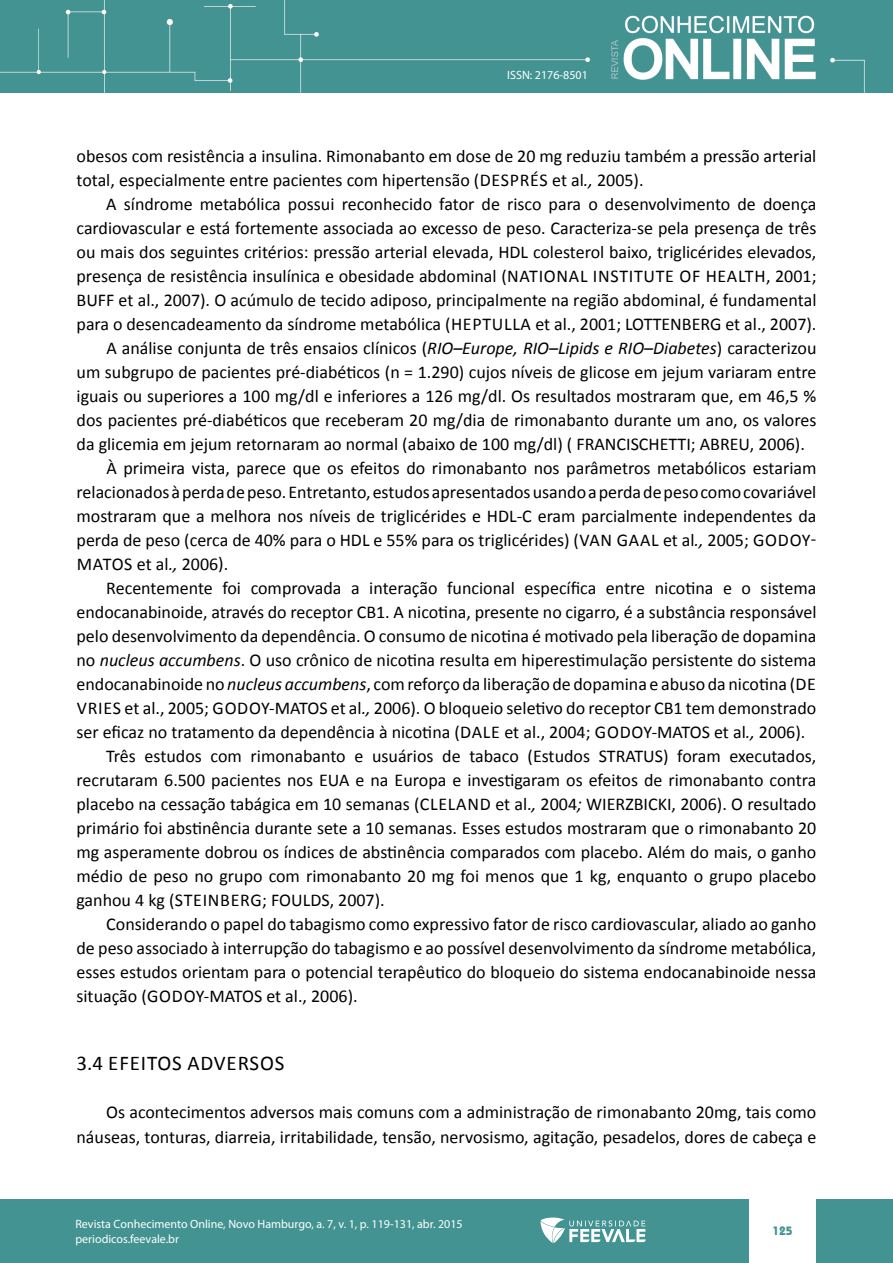
<style>
.page{position:relative;width:893px;height:1263px;background:#fff}
.page>*{position:absolute;margin:0;border:0;box-sizing:border-box;transform-origin:0 0}
.t1{font:21px "Calibri";letter-spacing:.04em;color:#000}
.t2{font:18px/24px "Calibri";color:#000}
.t3{font:18px "Calibri";letter-spacing:.02em;color:#000}
.t4{font:12px/15px "Myriad Pro";color:#fff}
.t5{font:700 12px "Bauhaus IT Cby BT";color:#429391}
.s1{font-style:italic}
</style>
<div class="page">
<div style="left:816px;top:1199px;width:77px;height:64px;background:#429391"></div>
<div style="left:0;top:1199px;width:748px;height:64px;background:#429391"></div>
<svg style="left:540px;top:1217px;width:106px;height:26px"></svg>
<img style="left:0;top:0;width:893px;height:93px">
<p class="t4" style="left:507px;top:67px;width:82px">ISSN: 2176-8501</p>
<p class="t2" style="left:77px;top:144px;width:741px">obesos com resistência a insulina. Rimonabanto em dose de 20 mg reduziu também a pressão arterial total, especialmente entre pacientes com hipertensão (Després</p>
<p class="t2" style="left:552px;top:168px;width:93px">et al<span class="s1">.,</span> 2005).</p>
<p class="t2" style="left:106px;top:192px;width:712px">A síndrome metabólica possui reconhecido fator de risco para o desenvolvimento de doença</p>
<p class="t2" style="left:77px;top:216px;width:741px">cardiovascular e está fortemente associada ao excesso de peso. Caracteriza-se pela presença de três</p>
<p class="t2" style="left:77px;top:240px;width:741px">ou mais dos seguintes critérios: pressão arterial elevada, HDL colesterol baixo, triglicérides elevados,</p>
<p class="t2" style="left:77px;top:264px;width:741px">presença de resistência insulínica e obesidade abdominal (National I nstitute of Health, 2001;</p>
<p class="t2" style="left:77px;top:288px;width:741px">BU FF et al., 2007). O acúmulo de tecido adiposo, principalmente na região abdominal, é fundamental</p>
<p class="t2" style="left:77px;top:312px;width:567px">para o desencadeamento da síndrome metabólica (Heptulla et al., 2001; LOTTENBERG</p>
<p class="t2" style="left:725px;top:312px;width:93px">et al., 2007).</p>
<p class="t2" style="left:106px;top:336px;width:712px">A análise conjunta de três ensaios clínicos (<span class="s1">RIO–Europe, RIO–Lipids e RIO–Diabetes</span>) caracterizou</p>
<p class="t2" style="left:77px;top:360px;width:741px">um subgrupo de pacientes pré-diabéticos (n = 1.290) cujos níveis de glicose em jejum variaram entre</p>
<p class="t2" style="left:77px;top:384px;width:741px">iguais ou superiores a 100 mg/dl e inferiores a 126 mg/dl. Os resultados mostraram que, em 46,5 %</p>
<p class="t2" style="left:77px;top:408px;width:741px">dos pacientes pré-diabéticos que receberam 20 mg/dia de rimonabanto durante um ano, os valores</p>
<p class="t2" style="left:77px;top:432px;width:592px">da glicemia em jejum retornaram ao normal (abaixo de 100 mg/dl) ( FRANCISCHETTI</p>
<p class="t2" style="left:691px;top:432px;width:20px">; ABREU</p>
<p class="t2" style="left:750px;top:432px;width:57px">, 2006).</p>
<p class="t2" style="left:106px;top:456px;width:712px">À primeira vista, parece que os efeitos do rimonabanto nos parâmetros metabólicos estariam</p>
<p class="t2" style="left:77px;top:480px;width:741px">relacionados à perda de peso. Entretanto, estudos apresentados usando a perda de peso como covariável</p>
<p class="t2" style="left:77px;top:504px;width:741px">mostraram que a melhora nos níveis de triglicérides e HDL-C eram parcialmente independentes da</p>
<p class="t2" style="left:77px;top:528px;width:741px">perda de peso (cerca de 40% para o HDL e 55% para os triglicérides) (Van G aal et al<span class="s1">.,</span> 2005; Godoy-</p>
<p class="t2" style="left:77px;top:552px;width:13px">MATO</p>
<p class="t2" style="left:124px;top:552px;width:105px">S et al<span class="s1">.,</span> 2006).</p>
<p class="t2" style="left:106px;top:576px;width:712px">Recentemente foi comprovada a interação funcional específica entre nicotina e o sistema</p>
<p class="t2" style="left:77px;top:600px;width:741px">endocanabinoide, através do receptor CB1. A nicotina, presente no cigarro, é a substância responsável</p>
<p class="t2" style="left:77px;top:624px;width:741px">pelo desenvolvimento da dependência. O consumo de nicotina é motivado pela liberação de dopamina</p>
<p class="t2" style="left:77px;top:648px;width:741px">no <span class="s1">nucleus accumbens</span>. O uso crônico de nicotina resulta em hiperestimulação persistente do sistema</p>
<p class="t2" style="left:77px;top:672px;width:739px">endocanabinoide no <span class="s1">nucleus accumbens</span>, com reforço da liberação de dopamina e abuso da nicotina (De</p>
<p class="t3" style="left:77px;top:697px;width:210px">VRI ES et al., 2005; Godoy-MATO</p>
<p class="t2" style="left:76px;top:696px;width:741px;text-indent:243px">S et al<span class="s1">.,</span> 2006). O bloqueio seletivo do receptor CB1 tem demonstrado ser eficaz no tratamento da dependência à nicotina (Dale et al., 2004; G odoy-MATO</p>
<p class="t2" style="left:702px;top:720px;width:105px">S et al<span class="s1">.,</span> 2006).</p>
<p class="t2" style="left:106px;top:744px;width:503px">Três estudos com rimonabanto e usuários de tabaco (Estudos STRATUS</p>
<p class="t2" style="left:663px;top:744px;width:155px">) foram executados,</p>
<p class="t2" style="left:76px;top:768px;width:254px">recrutaram 6.500 pacientes nos EUA</p>
<p class="t2" style="left:76px;top:768px;width:741px;text-align:justify;text-indent:279px">e na Europa e investigaram os efeitos de rimonabanto contra placebo na cessação tabágica em 10 semanas (Cleland et al.<span class="s1">,</span> 2004<span class="s1">;</span> WI ERZBICKI, 2006). O resultado primário foi abstinência durante sete a 10 semanas. Esses estudos mostraram que o rimonabanto 20 mg asperamente dobrou os índices de abstinência comparados com placebo. Além do mais, o ganho médio de peso no grupo com rimonabanto 20 mg foi menos que 1 kg, enquanto o grupo placebo ganhou 4 kg (Steinberg; FOU LDS, 2007).</p>
<p class="t2" style="left:76px;top:912px;width:741px;text-align:justify;text-indent:30px">Considerando o papel do tabagismo como expressivo fator de risco cardiovascular, aliado ao ganho de peso associado à interrupção do tabagismo e ao possível desenvolvimento da síndrome metabólica, esses estudos orientam para o potencial terapêutico do bloqueio do sistema endocanabinoide nessa situação (G odoy-MATO</p>
<p class="t2" style="left:254px;top:984px;width:105px">S et al., 2006).</p>
<p class="t1" style="left:77px;top:1050px;width:137px">3.4 Efe itos advers</p>
<p class="t1" style="left:260px;top:1050px;width:24px">os</p>
<p class="t2" style="left:77px;top:1099px;width:741px;line-height:25.5px;text-align:right">Os acontecimentos adversos mais comuns com a administração de rimonabanto 20mg, tais como náuseas, tonturas, diarreia, irritabilidade, tensão, nervosismo, agitação, pesadelos, dores de cabeça e</p>
<p class="t4" style="left:75px;top:1216px;width:389px">Revista Conhecimento Online, Novo Hamburgo, a. 7, v. 1, p. 119-131, abr. 2015 periodicos.feevale.br</p>
<p class="t5" style="left:772px;top:1223px;width:22px">125</p>
</div>
